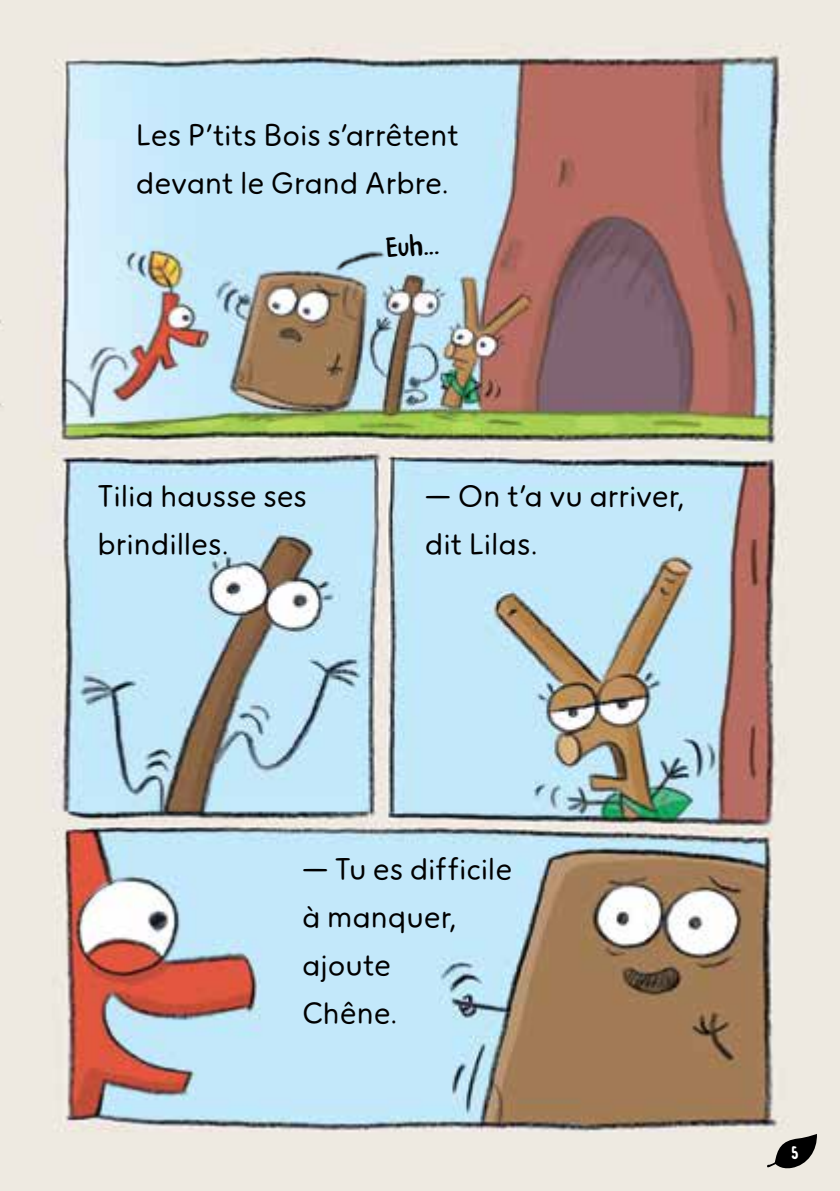
<style>
.page{position:relative;width:840px;height:1191px;background:#fff}
.page>*{position:absolute;margin:0;border:0;box-sizing:border-box;transform-origin:0 0}
.t1{font:100 30px/48px "Hupaisa";letter-spacing:.02em;color:#000}
.t2{font:24px "Pink Shark";color:#000}
.t3{font:20px "Lucky Days";color:#fff}
</style>
<div class="page">
<img style="left:1px;top:0;width:838px;height:1190px">
<svg style="left:766px;top:1133px;width:51px;height:37px;background:#75736f"></svg>
<img style="left:0;top:0;width:1px;height:1191px">
<p class="t1" style="left:136px;top:111px;width:324px">Les P’tits Bois s’arrêtent devant le Grand Arbre.</p>
<p class="t2" style="left:384px;top:228px;width:53px;rotate:-4deg">Euh…</p>
<p class="t1" style="left:98px;top:472px;width:210px">Tilia hausse ses brindilles.</p>
<p class="t1" style="left:425px;top:472px;width:260px">— On t’a vu arriver, dit Lilas.</p>
<p class="t1" style="left:302px;top:844px;width:211px">— Tu es difficile à manquer, ajoute<br>Chêne.</p>
<p class="t3" style="left:790px;top:1139px;width:8px">5</p>
</div>
